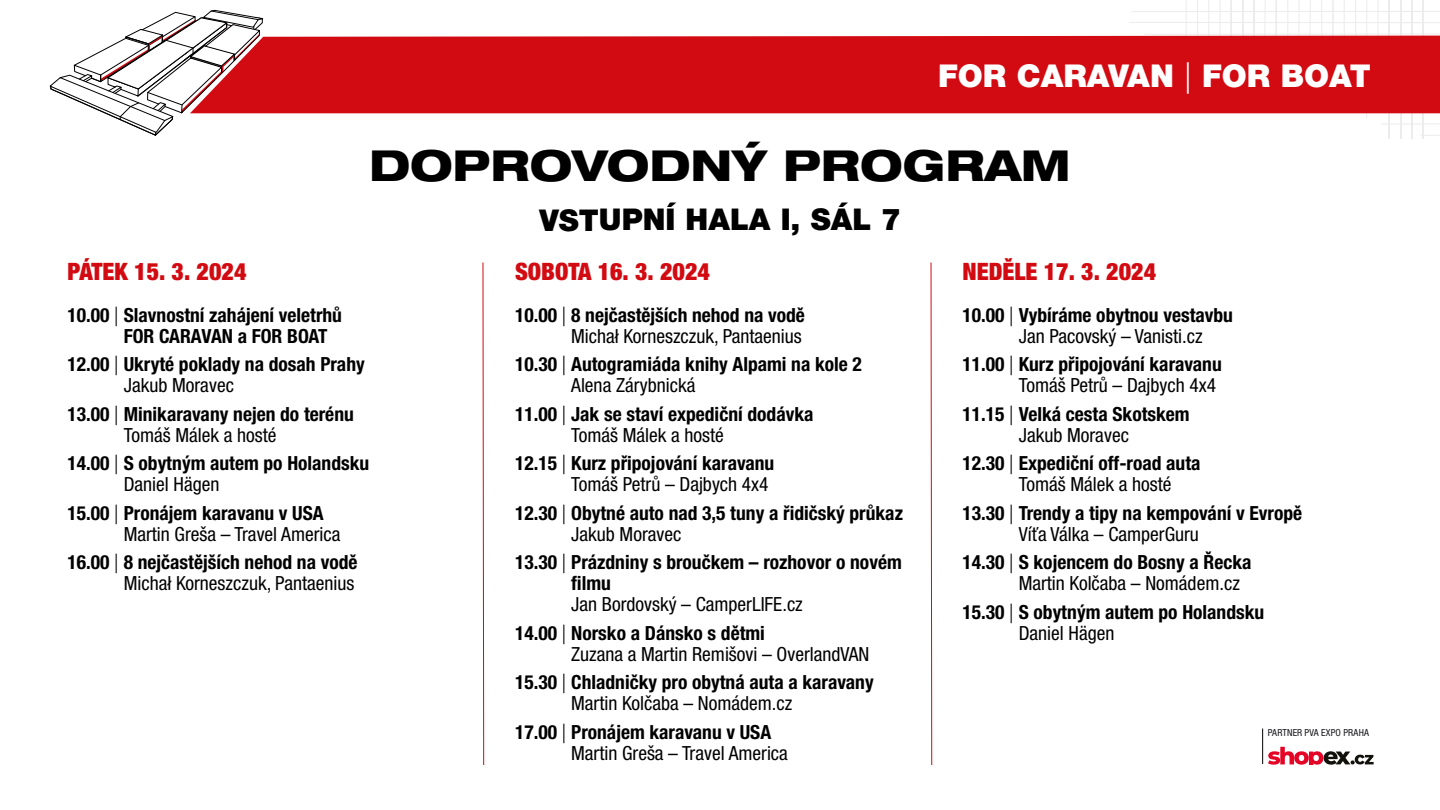
<style>
.page{position:relative;width:1440px;height:810px;background:#fff}
.page>*{position:absolute;margin:0;border:0;box-sizing:border-box;transform-origin:0 0}
.t1{font:800 expanded 42.75px "Helvetica Neue LT Pro";letter-spacing:-.005em;color:#000}
.t2{font:900 31.5px "Helvetica Neue LT Pro";color:#fff}
.t3{font:900 30px "Helvetica Neue LT Pro";color:#000}
.t4{font:900 condensed 24px "Helvetica Neue LT Pro";color:#d20a11}
.t5{font:700 condensed 19.5px/21px "Helvetica Neue LT Pro";color:#000}
.t6{font:condensed 19.5px/28.5px "Helvetica Neue LT Pro";color:#000}
.t7{font:condensed 9.75px "Helvetica Neue LT Pro";letter-spacing:.015em;color:#19181d}
.s1{font-weight:300}
.s2{font-weight:300;font-stretch:normal}
.s3{font-weight:400}
.s4{font-weight:700}
</style>
<div class="page">
<hr style="left:1389px;top:0;width:1px;height:138px;background:#ececec">
<hr style="left:1400px;top:0;width:1px;height:138px;background:#ececec">
<hr style="left:1411px;top:0;width:1px;height:138px;background:#ececec">
<hr style="left:1423px;top:0;width:1px;height:138px;background:#ececec">
<svg style="left:1128px;top:0;width:312px;height:125px"></svg>
<svg style="left:1421px;top:134px;width:19px;height:2px"></svg>
<div style="left:264px;top:36px;width:1176px;height:77px;background:#d20a11"></div>
<svg style="left:930px;top:262px;width:2px;height:503px"></svg>
<svg style="left:482px;top:262px;width:2px;height:503px"></svg>
<svg style="left:50px;top:10px;width:214px;height:126px"></svg>
<svg style="left:1268px;top:747px;width:106px;height:17px"></svg>
<hr style="left:1262px;top:729px;width:1px;height:35px;background:#000">
<h2 class="t2" style="left:938px;top:57px;width:434px">FOR CARAVAN <span class="s1">|</span> FOR BOAT</h2>
<h1 class="t1" style="left:369px;top:138px;width:703px">DOPROVODNÝ PROGRAM</h1>
<p class="t4" style="left:68px;top:256px;width:181px">PÁTEK 15. 3. 2024</p>
<p class="t5" style="left:124px;top:304px;width:220px;text-indent:-56px">10.00 <span class="s2">|</span> Slavnostní zahájení veletrhů<br>FOR CARAVAN a FOR BOAT</p>
<p class="t5" style="left:124px;top:353px;width:243px;text-indent:-56px">12.00 <span class="s2">|</span> Ukryté poklady na dosah Prahy<br><span class="s3">Jakub Moravec</span></p>
<p class="t5" style="left:124px;top:403px;width:232px;text-indent:-56px">13.00 <span class="s2">|</span> Minikaravany nejen do terénu<br><span class="s3">Tomáš Málek a hosté</span></p>
<p class="t5" style="left:124px;top:452px;width:247px;text-indent:-56px">14.00 <span class="s2">|</span> S obytným autem po Holandsku<br><span class="s3">Daniel Hägen</span></p>
<p class="t5" style="left:124px;top:502px;width:218px;text-indent:-56px">15.00 <span class="s2">|</span> Pronájem karavanu v USA<br><span class="s3">Martin Greša – Travel America</span></p>
<p class="t5" style="left:68px;top:552px;width:292px;text-align:right">16.00 <span class="s2">|</span> 8 nejčastějších nehod na vodě<br><span class="s3">Michał Korneszczuk, Pantaenius</span></p>
<h3 class="t3" style="left:539px;top:202px;width:363px">VSTUPNÍ HALA I, SÁL 7</h3>
<p class="t4" style="left:515px;top:256px;width:197px">SOBOTA 16. 3. 2024</p>
<p class="t5" style="left:515px;top:304px;width:292px;text-align:right">10.00 <span class="s2">|</span> 8 nejčastějších nehod na vodě<br><span class="s3">Michał Korneszczuk, Pantaenius</span></p>
<p class="t5" style="left:571px;top:353px;width:292px;text-indent:-56px">10.30 <span class="s2">|</span> Autogramiáda knihy Alpami na kole 2<br><span class="s3">Alena Zárybnická</span></p>
<p class="t5" style="left:571px;top:403px;width:244px;text-indent:-56px">11.00 <span class="s2">|</span> Jak se staví expediční dodávka<br><span class="s3">Tomáš Málek a hosté</span></p>
<p class="t5" style="left:515px;top:452px;width:261px;text-align:right">12.15 <span class="s2">|</span> Kurz připojování karavanu<br><span class="s3">Tomáš Petrů – Dajbych 4x4</span></p>
<p class="t5" style="left:571px;top:502px;width:333px;text-indent:-56px">12.30 <span class="s2">|</span> Obytné auto nad 3,5 tuny a řidičský průkaz<br><span class="s3">Jakub Moravec</span></p>
<p class="t5" style="left:571px;top:552px;width:332px;text-indent:-56px">13.30 <span class="s2">|</span> Prázdniny s broučkem – rozhovor o novém filmu</p>
<p class="t6" style="left:515px;top:590px;width:289px;text-indent:56px">Jan Bordovský – CamperLIFE.cz<br><span class="s4">14.00</span> <span class="s2">|</span> <span class="s4">Norsko a Dánsko s dětmi</span></p>
<p class="t5" style="left:515px;top:639px;width:360px;line-height:28.5px;text-align:right"><span class="s3">Zuzana a Martin Remišovi – OverlandVAN<br></span>15.30 <span class="s2">|</span> Chladničky pro obytná auta a karavany</p>
<p class="t5" style="left:515px;top:689px;width:279px;line-height:28.5px;text-indent:56px"><span class="s3">Martin Kolčaba – Nomádem.cz<br></span>17.00 <span class="s2">|</span> Pronájem karavanu v USA</p>
<p class="t6" style="left:571px;top:738px;width:218px">Martin Greša – Travel America</p>
<p class="t4" style="left:963px;top:256px;width:195px">NEDĚLE 17. 3. 2024</p>
<p class="t5" style="left:1019px;top:304px;width:216px;text-indent:-56px">10.00 <span class="s2">|</span> Vybíráme obytnou vestavbu<br><span class="s3">Jan Pacovský – Vanisti.cz</span></p>
<p class="t5" style="left:963px;top:353px;width:261px;text-align:right">11.00 <span class="s2">|</span> Kurz připojování karavanu<br><span class="s3">Tomáš Petrů – Dajbych 4x4</span></p>
<p class="t5" style="left:963px;top:403px;width:229px;text-align:center">11.15 <span class="s2">|</span> Velká cesta Skotskem<br><span class="s3">Jakub Moravec</span></p>
<p class="t5" style="left:1019px;top:452px;width:183px;text-indent:-56px">12.30 <span class="s2">|</span> Expediční off-road auta<br><span class="s3">Tomáš Málek a hosté</span></p>
<p class="t5" style="left:1019px;top:502px;width:285px;text-indent:-56px">13.30 <span class="s2">|</span> Trendy a tipy na kempování v Evropě<br><span class="s3">Víťa Válka – CamperGuru</span></p>
<p class="t5" style="left:1019px;top:552px;width:234px;text-indent:-56px">14.30 <span class="s2">|</span> S kojencem do Bosny a Řecka<br><span class="s3">Martin Kolčaba – Nomádem.cz</span></p>
<p class="t5" style="left:1019px;top:601px;width:247px;text-indent:-56px">15.30 <span class="s2">|</span> S obytným autem po Holandsku<br><span class="s3">Daniel Hägen</span></p>
<p class="t7" style="left:1268px;top:726px;width:103px">PARTNER PVA EXPO PRAHA</p>
</div>
